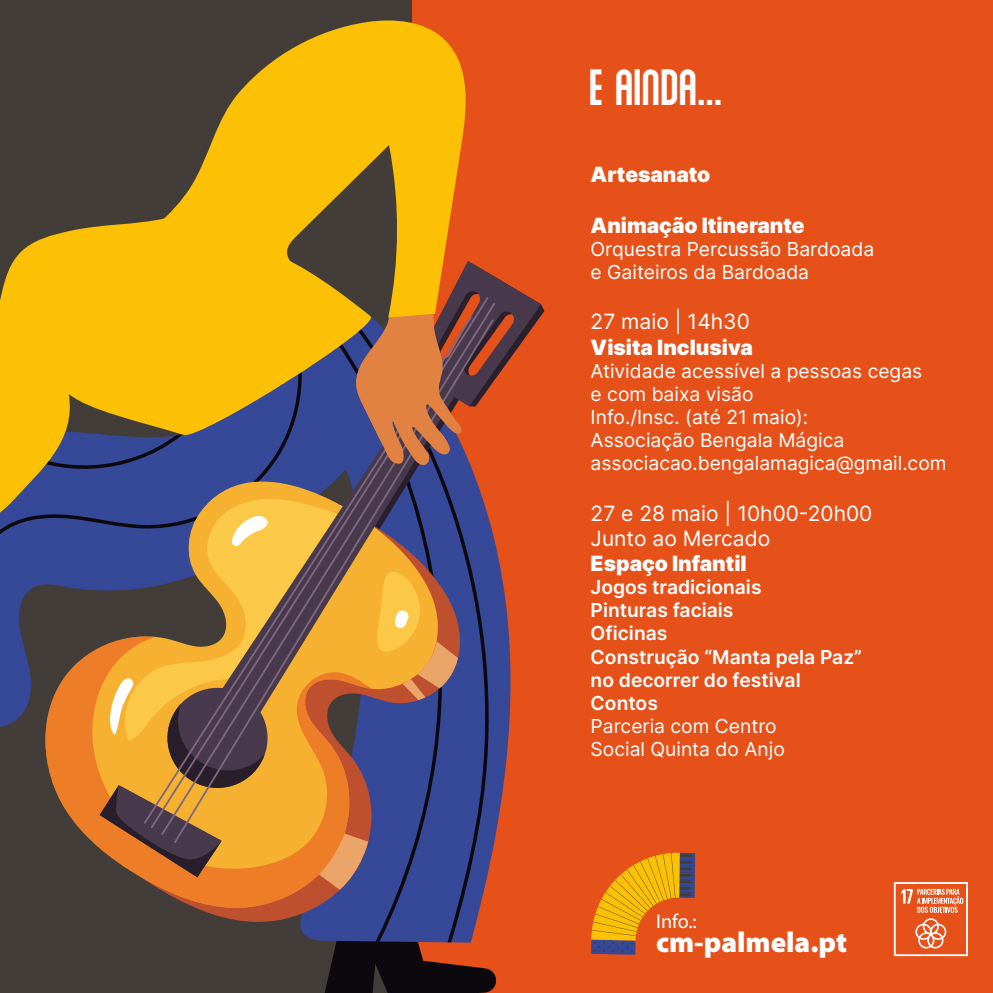
<style>
.page{position:relative;width:993px;height:993px;background:#fff}
.page>*{position:absolute;margin:0;border:0;box-sizing:border-box;transform-origin:0 0}
.t1{font:43.05px "Abraham";color:#fff}
.t2{font:900 28.88px "Myriad Pro";color:#fff}
.t3{font:900 21px "Inter";color:#fff}
.t4{font:21px/25.2px "Inter";color:#fff}
.t5{font:20.12px "Myriad Pro";color:#fff}
.t6{font:19.25px/23.1px "Inter";color:#fff}
.t7{font:600 19.25px/23.1px "Inter";color:#fff}
</style>
<div class="page">
<hr style="left:992px;top:0;width:1px;height:846px;background:#ce1e84">
<div style="left:411px;top:0;width:581px;height:992px;background:#e6511a"></div>
<div style="left:0;top:0;width:411px;height:992px;background:#433d39"></div>
<svg style="left:694px;top:853px;width:1px;height:44px"></svg>
<svg style="left:591px;top:852px;width:103px;height:102px"></svg>
<svg style="left:893px;top:882px;width:74px;height:73px"></svg>
<svg style="left:325px;top:942px;width:172px;height:50px"></svg>
<svg style="left:0;top:546px;width:37px;height:181px"></svg>
<svg style="left:321px;top:543px;width:188px;height:399px"></svg>
<svg style="left:164px;top:18px;width:302px;height:243px;fill:#fcc005"></svg>
<svg style="left:0;top:218px;width:382px;height:328px;fill:#fcc005"></svg>
<svg style="left:196px;top:842px;width:265px;height:80px;background:#524676"></svg>
<svg style="left:37px;top:442px;width:402px;height:466px;fill:#364898"></svg>
<svg style="left:45px;top:636px;width:326px;height:271px;fill:#ed7d2d"></svg>
<svg style="left:117px;top:498px;width:27px;height:180px"></svg>
<svg style="left:151px;top:297px;width:203px;height:381px;background:#a4873b"></svg>
<svg style="left:161px;top:302px;width:334px;height:532px;background:#8e7456"></svg>
<svg style="left:319px;top:833px;width:49px;height:56px;background:#c6825c"></svg>
<svg style="left:231px;top:515px;width:37px;height:32px"></svg>
<svg style="left:372px;top:570px;width:86px;height:130px;background:#d79747"></svg>
<svg style="left:100px;top:678px;width:174px;height:199px;background:#ac7c3e"></svg>
<svg style="left:354px;top:261px;width:190px;height:205px"></svg>
<h1 class="t1" style="left:590px;top:56px;width:135px">E AINDA...</h1>
<p class="t3" style="left:590px;top:159px;width:121px">Artesanato</p>
<p class="t3" style="left:590px;top:210px;width:215px">Animação Itinerante</p>
<p class="t6" style="left:590px;top:237px;width:285px">Orquestra Percussão Bardoada e Gaiteiros da Bardoada</p>
<p class="t4" style="left:590px;top:308px;width:161px">27 maio | 14h30</p>
<p class="t3" style="left:590px;top:331px;width:164px">Visita Inclusiva</p>
<p class="t6" style="left:590px;top:358px;width:357px">Atividade acessível a pessoas cegas<br>e com baixa visão<br>Info./Insc. (até 21 maio):<br>Associação Bengala Mágica associacao.bengalamagica@gmail.com</p>
<p class="t4" style="left:590px;top:499px;width:283px">27 e 28 maio | 10h00-20h00<br>Junto ao Mercado</p>
<p class="t3" style="left:590px;top:548px;width:157px">Espaço Infantil</p>
<p class="t7" style="left:590px;top:575px;width:273px">Jogos tradicionais<br>Pinturas faciais<br>Oficinas<br>Construção “Manta pela Paz” no decorrer do festival<br>Contos</p>
<p class="t6" style="left:590px;top:713px;width:196px">Parceria com Centro<br>Social Quinta do Anjo</p>
<p class="t5" style="left:656px;top:908px;width:42px">Info.:</p>
<h2 class="t2" style="left:656px;top:925px;width:192px">cm-palmela.pt</h2>
</div>
